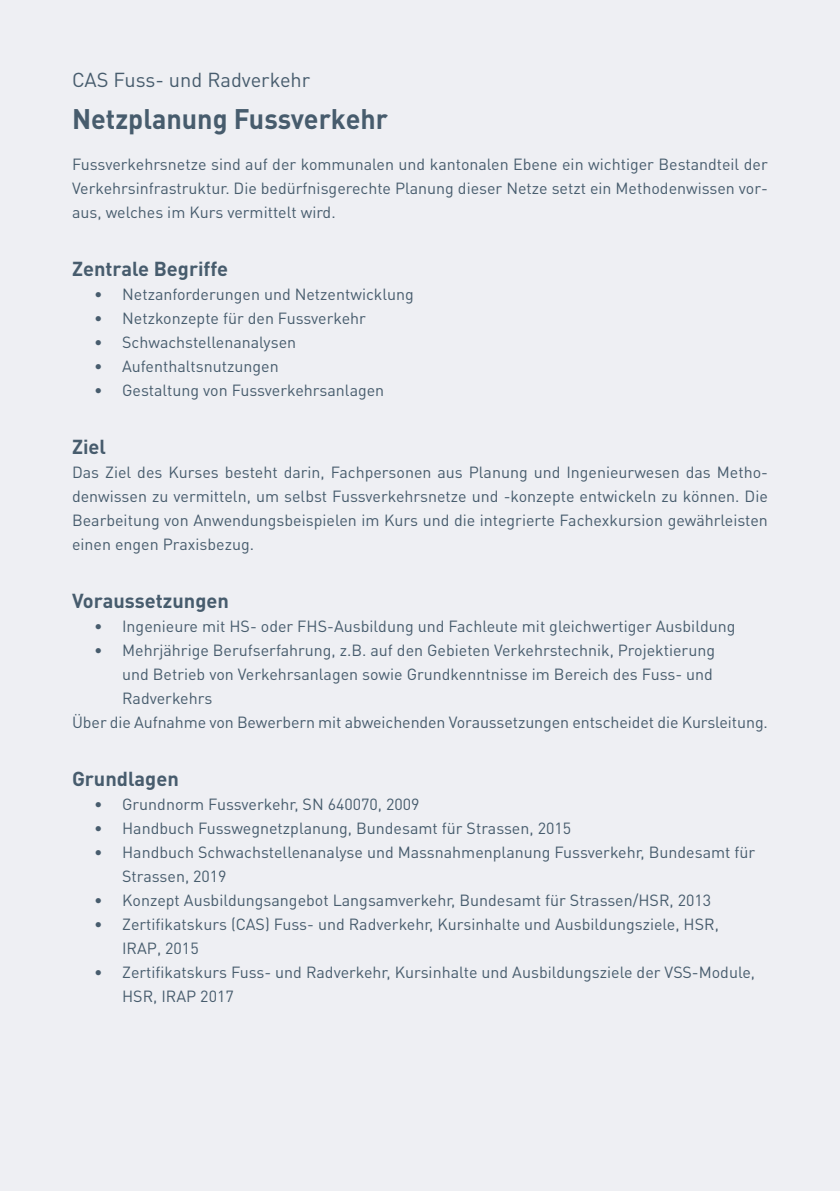
<style>
.page{position:relative;width:840px;height:1191px;background:#fff}
.page>*{position:absolute;margin:0;border:0;box-sizing:border-box;transform-origin:0 0}
.t1{font:700 28px "DINOT";color:#475c6d;scale:.96 1}
.t2{font:700 20px "DINOT";color:#475c6d}
.t3{font:20px "DINOT";color:#475c6d}
.t4{font:16px/24px "DINOT";color:#475c6d}
</style>
<div class="page">
<div style="left:0;top:0;width:839px;height:1191px;background:#eeeff3"></div>
<p class="t3" style="left:72px;top:66px;width:239px">CAS Fuss- und Radverkehr</p>
<h1 class="t1" style="left:72px;top:100px;width:330px">Netzplanung Fussverkehr</h1>
<p class="t4" style="left:72px;top:152px;width:697px;text-align:justify">Fussverkehrsnetze sind auf der kommunalen und kantonalen Ebene ein wichtiger Bestandteil der Verkehrsinfrastruktur. Die bedürfnisgerechte Planung dieser Netze setzt ein Methodenwissen vor&shy;aus, welches im Kurs vermittelt wird.</p>
<p class="t2" style="left:72px;top:255px;width:157px">Zentrale Begriffe</p>
<p class="t4" style="left:94px;top:282px;width:321px">• Netzanforderungen und Netzentwicklung</p>
<p class="t4" style="left:94px;top:306px;width:273px">• Netzkonzepte für den Fussverkehr</p>
<p class="t4" style="left:94px;top:330px;width:203px">• Schwachstellenanalysen</p>
<p class="t4" style="left:94px;top:354px;width:186px">• Aufenthaltsnutzungen</p>
<p class="t4" style="left:94px;top:378px;width:291px">• Gestaltung von Fussverkehrsanlagen</p>
<p class="t2" style="left:72px;top:433px;width:35px">Ziel</p>
<p class="t4" style="left:72px;top:460px;width:697px;text-align:justify">Das Ziel des Kurses besteht darin, Fachpersonen aus Planung und Ingenieurwesen das Metho&shy;denwissen zu vermitteln, um selbst Fussverkehrsnetze und -konzepte entwickeln zu können. Die Bearbeitung von Anwendungsbeispielen im Kurs und die integrierte Fachexkursion gewährleisten einen engen Praxisbezug.</p>
<p class="t2" style="left:72px;top:587px;width:158px">Voraussetzungen</p>
<p class="t4" style="left:94px;top:614px;width:642px">• Ingenieure mit HS- oder FHS-Ausbildung und Fachleute mit gleichwertiger Ausbildung</p>
<p class="t4" style="left:94px;top:638px;width:622px">• Mehrjährige Berufserfahrung, z.B. auf den Gebieten Verkehrstechnik, Projektierung</p>
<p class="t4" style="left:122px;top:662px;width:592px">und Betrieb von Verkehrsanlagen sowie Grundkenntnisse im Bereich des Fuss- und</p>
<p class="t4" style="left:122px;top:686px;width:92px">Radverkehrs</p>
<p class="t4" style="left:72px;top:710px;width:697px">Über die Aufnahme von Bewerbern mit abweichenden Voraussetzungen entscheidet die Kursleitung.</p>
<p class="t2" style="left:72px;top:765px;width:108px">Grundlagen</p>
<p class="t4" style="left:94px;top:792px;width:327px">• Grundnorm Fussverkehr, SN 640070, 2009</p>
<p class="t4" style="left:94px;top:816px;width:478px">• Handbuch Fusswegnetzplanung, Bundesamt für Strassen, 2015</p>
<p class="t4" style="left:122px;top:840px;width:634px;text-indent:-28px">• Handbuch Schwachstellenanalyse und Massnahmenplanung Fussverkehr, Bundesamt für<br>Strassen, 2019</p>
<p class="t4" style="left:94px;top:888px;width:618px">• Konzept Ausbildungsangebot Langsamverkehr, Bundesamt für Strassen/HSR, 2013</p>
<p class="t4" style="left:122px;top:912px;width:598px;text-indent:-28px">• Zertifikatskurs (CAS) Fuss- und Radverkehr, Kursinhalte und Ausbildungsziele, HSR,<br>IRAP, 2015</p>
<p class="t4" style="left:122px;top:960px;width:634px;text-indent:-28px">• Zertifikatskurs Fuss- und Radverkehr, Kursinhalte und Ausbildungsziele der VSS-Module,<br>HSR, IRAP 2017</p>
</div>
